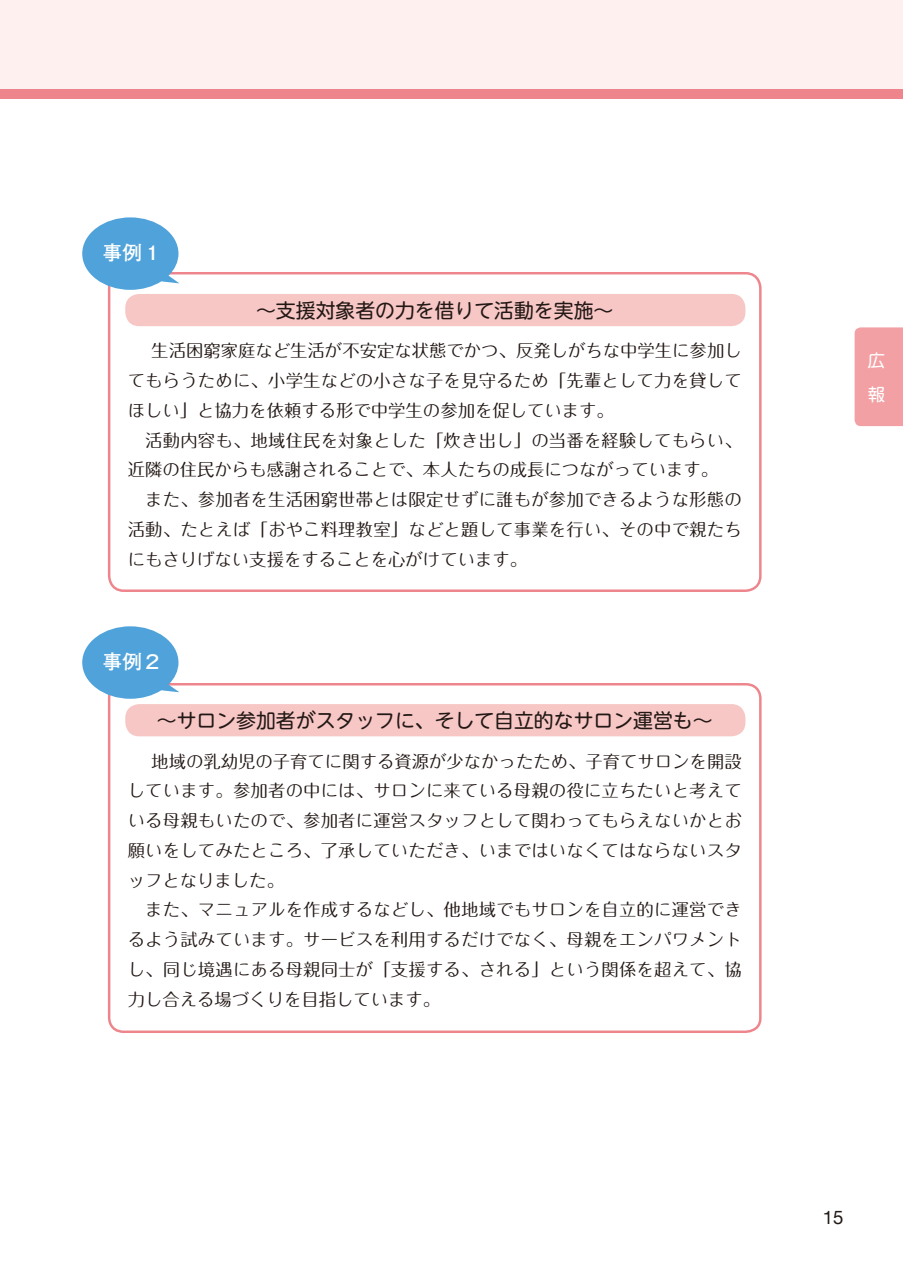
<style>
.page{position:relative;width:903px;height:1275px;background:#fff}
.page>*{position:absolute;margin:0;border:0;box-sizing:border-box;transform-origin:0 0}
.t1{font:19.78px "UD Shin M Go Pr 6 N";color:#221815}
.t2{font:700 19.78px "Futo Go B101 Pr 6";color:#fff}
.t3{font:18.55px "Helvetica Neue";color:#221815}
.t4{font:17.32px/29.8px "Maru Fo Pro";letter-spacing:.01em;color:#221815}
.t5{font:17.32px/34.6px "UD Shin M Go Pr 6 N";color:#fff}
</style>
<div class="page">
<div style="left:0;top:80px;width:903px;height:19px;background:#ee858c"></div>
<div style="left:0;top:0;width:903px;height:89px;background:#fdf0ef"></div>
<div style="left:854px;top:327px;width:49px;height:99px;background:#f2a0a3"></div>
<div style="left:108px;top:683px;width:653px;height:350px;border:2px solid #ee858c;border-radius:14px"></div>
<div style="left:108px;top:272px;width:653px;height:320px;border:2px solid #ee858c;border-radius:15px"></div>
<div style="left:125px;top:704px;width:620px;height:32px;background:#f7c7c6;border-radius:14px"></div>
<div style="left:125px;top:294px;width:620px;height:32px;background:#f7c7c6;border-radius:14px"></div>
<svg style="left:82px;top:217px;width:97px;height:73px"></svg>
<svg style="left:82px;top:626px;width:97px;height:73px"></svg>
<p class="t2" style="left:103px;top:237px;width:61px">事例１</p>
<p class="t1" style="left:256px;top:294px;width:359px">～支援対象者の力を借りて活動を実施～</p>
<p class="t4" style="left:128px;top:334px;width:615px">　 生活困窮家庭など生活が不安定な状態でかつ、反発しがちな中学生に参加してもらうために、小学生などの小さな子を見守るため「先輩として力を貸してほしい」と協力を依頼する形で中学生の参加を促しています。<br>　活動内容も、地域住民を対象とした「炊き出し」の当番を経験してもらい、近隣の住民からも感謝されることで、本人たちの成長につながっています。<br>　また、参加者を生活困窮世帯とは限定せずに誰もが参加できるような形態の活動、たとえば「おやこ料理教室」などと題して事業を行い、その中で親たちにもさりげない支援をすることを心がけています。</p>
<p class="t2" style="left:103px;top:646px;width:61px">事例２</p>
<p class="t1" style="left:157px;top:704px;width:557px">～サロン参加者がスタッフに、そして自立的なサロン運営も～</p>
<p class="t4" style="left:128px;top:744px;width:615px;text-indent:6px">　地域の乳幼児の子育てに関する資源が少なかったため、子育てサロンを開設しています。参加者の中には、サロンに来ている母親の役に立ちたいと考えている母親もいたので、参加者に運営スタッフとして関わってもらえないかとお願いをしてみたところ、了承していただき、いまではいなくてはならないスタッフとなりました。<br>　また、マニュアルを作成するなどし、他地域でもサロンを自立的に運営できるよう試みています。サービスを利用するだけでなく、母親をエンパワメントし、同じ境遇にある母親同士が「支援する、される」という関係を超えて、協力し合える場づくりを目指しています。</p>
<p class="t5" style="left:868px;top:342px;width:18px">広報</p>
<p class="t3" style="left:823px;top:1204px;width:22px">15</p>
</div>
